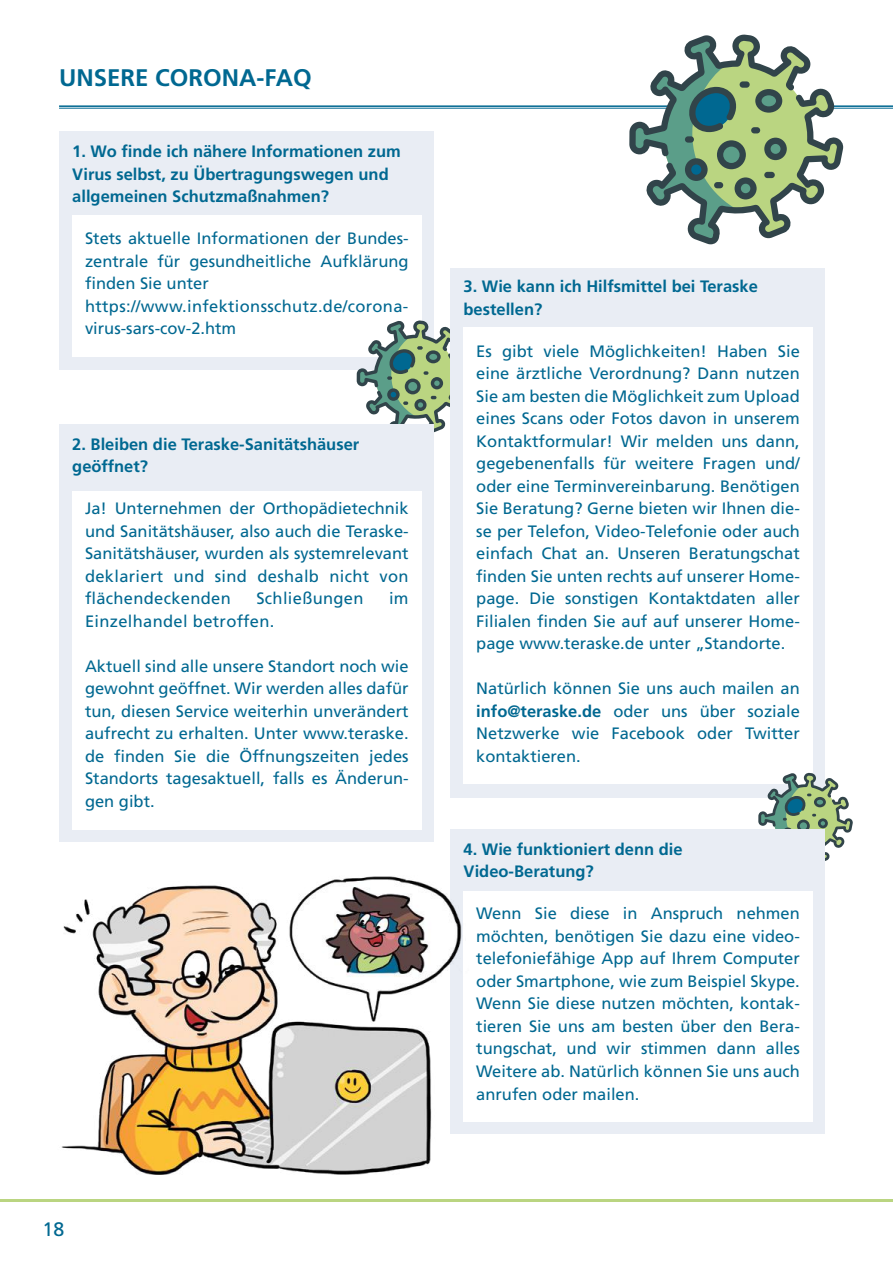
<style>
.page{position:relative;width:893px;height:1263px;background:#fff}
.page>*{position:absolute;margin:0;border:0;box-sizing:border-box;transform-origin:0 0}
.t1{font:700 24px "Frutiger LT Std";color:#006891}
.t2{font:19.5px "Frutiger LT Std";color:#006891}
.t3{font:16.5px/22.5px "Frutiger LT Std";color:#006891;text-align:justify}
.t4{font:700 16.5px/22.5px "Frutiger LT Std";color:#006891}
.t5{font:16.5px "Frutiger LT Std";letter-spacing:.02em;color:#006891}
.s1{font-weight:700}
</style>
<div class="page">
<hr style="left:0;top:1199px;width:893px;height:3px;background:#bad581">
<hr style="left:59px;top:105px;width:834px;height:2px;background:#006891">
<hr style="left:59px;top:108px;width:834px;height:1px;background:#006891">
<div style="left:60px;top:132px;width:374px;height:238px;background:#e9edf4"></div>
<div style="left:72px;top:216px;width:349px;height:141px;background:#fff"></div>
<svg style="left:357px;top:320px;width:94px;height:116px"></svg>
<svg style="left:629px;top:34px;width:215px;height:210px"></svg>
<div style="left:751px;top:127px;width:9px;height:6px;background:#31444a;border-radius:3px"></div>
<div style="left:714px;top:182px;width:9px;height:6px;background:#31444a;border-radius:3px"></div>
<div style="left:685px;top:136px;width:9px;height:7px;background:#31444a;border-radius:3px"></div>
<div style="left:740px;top:81px;width:10px;height:7px;background:#31444a;border-radius:3px"></div>
<div style="left:764px;top:172px;width:11px;height:6px;background:#31444a;border-radius:3px"></div>
<div style="left:60px;top:424px;width:374px;height:418px;background:#e9edf4"></div>
<div style="left:451px;top:268px;width:374px;height:529px;background:#e9edf4"></div>
<div style="left:72px;top:491px;width:349px;height:338px;background:#fff"></div>
<div style="left:463px;top:327px;width:350px;height:457px;background:#fff"></div>
<svg style="left:758px;top:773px;width:95px;height:88px"></svg>
<div style="left:451px;top:829px;width:374px;height:305px;background:#e9edf4"></div>
<div style="left:463px;top:891px;width:350px;height:231px;background:#fff"></div>
<img style="left:61px;top:845px;width:401px;height:330px">
<h1 class="t1" style="left:59px;top:64px;width:254px">UNSERE CORONA-FAQ</h1>
<p class="t4" style="left:72px;top:140px;width:330px">1. Wo finde ich nähere Informationen zum<br>Virus selbst, zu Übertragungswegen und allgemeinen Schutzmaßnahmen?</p>
<p class="t3" style="left:85px;top:227px;width:325px;text-align:left">Stets aktuelle Informationen der Bundes&shy;zentrale für gesundheitliche Aufklärung finden Sie unter https://www.infektionsschutz.de/corona&shy;virus-sars-cov-2.htm</p>
<p class="t4" style="left:72px;top:433px;width:289px">2. Bleiben die Teraske-Sanitätshäuser geöffnet?</p>
<p class="t3" style="left:85px;top:497px;width:325px">Ja! Unternehmen der Orthopädietechnik und Sanitätshäuser, also auch die Teraske-Sanitätshäuser, wurden als systemrelevant deklariert und sind deshalb nicht von flächendeckenden</p>
<p class="t5" style="left:256px;top:589px;width:109px">Schließungen</p>
<p class="t3" style="left:389px;top:587px;width:21px">im</p>
<p class="t5" style="left:85px;top:611px;width:191px">Einzelhandel betroffen.</p>
<p class="t3" style="left:85px;top:655px;width:325px">Aktuell sind alle unsere Standort noch wie gewohnt geöffnet. Wir werden alles dafür tun, diesen Service weiterhin unverändert aufrecht zu erhalten. Unter www.teraske. de finden Sie die Öffnungszeiten jedes Standorts tagesaktuell, falls es Änderun&shy;gen gibt.</p>
<p class="t2" style="left:43px;top:1218px;width:23px">18</p>
<p class="t4" style="left:463px;top:275px;width:296px">3. Wie kann ich Hilfsmittel bei Teraske bestellen?</p>
<p class="t3" style="left:476px;top:340px;width:325px">Es gibt viele Möglichkeiten! Haben Sie eine ärztliche Verordnung? Dann nutzen Sie am besten die Möglichkeit zum Upload eines Scans oder Fotos davon in unserem Kontaktformular! Wir melden uns dann, gegebenenfalls für weitere Fragen und/ oder eine Terminvereinbarung. Benötigen Sie Beratung? Gerne bieten wir Ihnen die&shy;se per Telefon, Video-Telefonie oder auch einfach Chat an. Unseren Beratungschat finden Sie unten rechts auf unserer Home&shy;page. Die sonstigen Kontaktdaten aller Filialen finden Sie auf auf unserer Home&shy;page www.teraske.de unter „Standorte.</p>
<p class="t3" style="left:476px;top:677px;width:325px">Natürlich können Sie uns auch mailen an <span class="s1">info@teraske.de</span> oder uns über soziale Netzwerke wie Facebook oder Twitter kontaktieren.</p>
<p class="t4" style="left:463px;top:838px;width:221px">4. Wie funktioniert denn die<br>Video-Beratung?</p>
<p class="t3" style="left:476px;top:902px;width:325px">Wenn Sie diese in Anspruch nehmen möchten, benötigen Sie dazu eine video&shy;telefoniefähige App auf Ihrem Computer oder Smartphone, wie zum Beispiel Skype.<br>Wenn Sie diese nutzen möchten, kontak&shy;tieren Sie uns am besten über den Bera&shy;tungschat, und wir stimmen dann alles Weitere ab. Natürlich können Sie uns auch anrufen oder mailen.</p>
</div>
